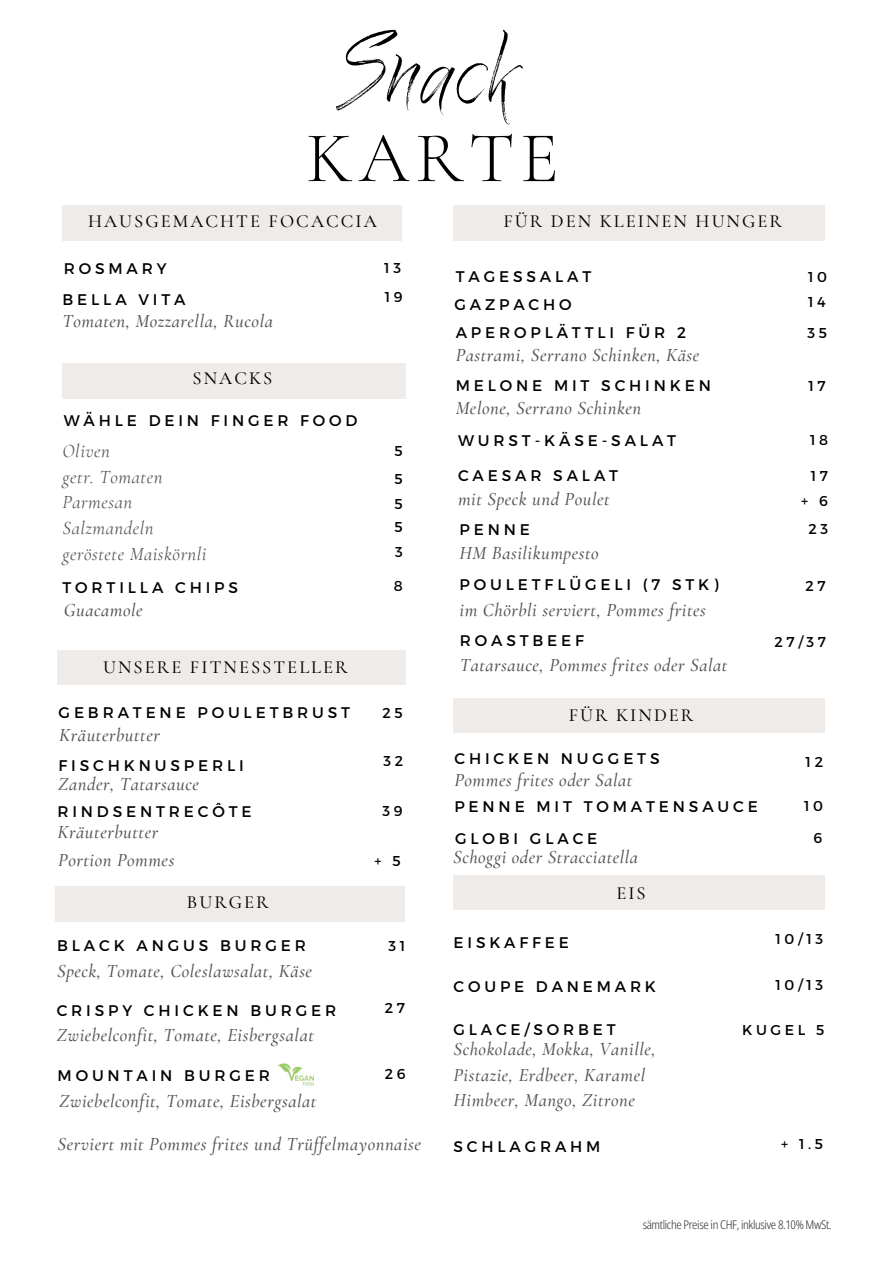
<style>
.page{position:relative;width:894px;height:1264px;background:#fff}
.page>*{position:absolute;margin:0;border:0;box-sizing:border-box;transform-origin:0 0}
.t1{font:72.75px "Quick Snack";color:#000}
.t2{font:300 72.3px "Cormorant Garamond";letter-spacing:.08em;color:#000}
.t3{font:italic 18.75px/25.7px "Cormorant Garamond";letter-spacing:.03em;color:#545454}
.t4{font:italic 500 18.6px/25.3px "Cormorant Garamond";letter-spacing:.03em;color:#545454}
.t5{font:500 18.45px "Cormorant Garamond";letter-spacing:.11em;color:#000}
.t6{font:15.45px/27.9px "Montserrat";letter-spacing:.25em;color:#000}
.t7{font:15.3px "Montserrat";letter-spacing:.25em;color:#000}
.t8{font:14.25px/24.2px "Montserrat";letter-spacing:.25em;color:#000}
.t9{font:300 condensed 12px "Noto Sans";letter-spacing:-.03em;color:#323434}
</style>
<div class="page">
<div style="left:62px;top:205px;width:340px;height:35px;background:#efebe8"></div>
<img style="left:277px;top:1063px;width:37px;height:23px">
<div style="left:453px;top:698px;width:371px;height:34px;background:#efebe8"></div>
<div style="left:62px;top:363px;width:344px;height:35px;background:#efebe8"></div>
<div style="left:55px;top:886px;width:349px;height:35px;background:#efebe8"></div>
<div style="left:57px;top:650px;width:349px;height:34px;background:#efebe8"></div>
<div style="left:453px;top:875px;width:371px;height:34px;background:#efebe8"></div>
<div style="left:453px;top:205px;width:371px;height:35px;background:#efebe8"></div>
<h1 class="t1" style="left:337px;top:35px;width:182px">Snack</h1>
<h2 class="t2" style="left:306px;top:114px;width:254px">KARTE</h2>
<p class="t5" style="left:88px;top:209px;width:290px">HAUSGEMACHTE FOCACCIA</p>
<p class="t6" style="left:64px;top:254px;width:104px">ROSMARY</p>
<p class="t8" style="left:384px;top:256px;width:18px">13</p>
<p class="t6" style="left:62px;top:285px;width:124px">BELLA VITA</p>
<p class="t4" style="left:62px;top:309px;width:212px">Tomaten, Mozzarella, Rucola</p>
<p class="t5" style="left:503px;top:210px;width:280px">FÜR DEN KLEINEN HUNGER</p>
<p class="t6" style="left:454px;top:262px;width:138px">TAGESSALAT<br>GAZPACHO</p>
<p class="t8" style="left:384px;top:285px;width:19px">19</p>
<p class="t6" style="left:455px;top:319px;width:232px">APEROPLÄTTLI FÜR 2</p>
<p class="t4" style="left:455px;top:342px;width:245px">Pastrami, Serrano Schinken, Käse</p>
<p class="t6" style="left:455px;top:371px;width:257px">MELONE MIT SCHINKEN</p>
<p class="t5" style="left:192px;top:367px;width:81px">SNACKS</p>
<p class="t6" style="left:64px;top:407px;width:295px">WÄHLE DEIN FINGER FOOD</p>
<p class="t3" style="left:62px;top:438px;width:145px">Oliven<br>getr. Tomaten<br>Parmesan<br>Salzmandeln geröstete Maiskörnli</p>
<p class="t6" style="left:62px;top:573px;width:177px">TORTILLA CHIPS</p>
<p class="t4" style="left:64px;top:597px;width:80px">Guacamole</p>
<p class="t8" style="left:394px;top:437px;width:10px;line-height:28px">5<br>5</p>
<p class="t8" style="left:394px;top:491px;width:10px;text-align:justify">5<br>5<br>3</p>
<p class="t8" style="left:393px;top:574px;width:10px">8</p>
<p class="t4" style="left:455px;top:395px;width:187px">Melone, Serrano Schinken</p>
<p class="t6" style="left:458px;top:426px;width:219px">WURST-KÄSE-SALAT</p>
<p class="t6" style="left:458px;top:461px;width:162px">CAESAR SALAT</p>
<p class="t4" style="left:458px;top:487px;width:153px">mit Speck und Poulet</p>
<p class="t6" style="left:459px;top:515px;width:72px">PENNE</p>
<p class="t4" style="left:459px;top:540px;width:140px">HM Basilikumpesto</p>
<p class="t6" style="left:459px;top:570px;width:260px">POULETFLÜGELI (7 STK)</p>
<p class="t4" style="left:459px;top:597px;width:248px">im Chörbli serviert, Pommes frites</p>
<p class="t8" style="left:807px;top:265px;width:20px">10</p>
<p class="t8" style="left:807px;top:290px;width:19px">14</p>
<p class="t8" style="left:807px;top:321px;width:21px">35</p>
<p class="t8" style="left:808px;top:373px;width:19px">17</p>
<p class="t8" style="left:809px;top:428px;width:20px">18</p>
<p class="t8" style="left:801px;top:463px;width:28px;line-height:25.5px;text-align:right">17 + 6</p>
<p class="t8" style="left:808px;top:517px;width:21px">23</p>
<p class="t8" style="left:805px;top:574px;width:22px">27</p>
<p class="t5" style="left:103px;top:656px;width:246px">UNSERE FITNESSTELLER</p>
<p class="t6" style="left:59px;top:698px;width:293px">GEBRATENE POULETBRUST</p>
<p class="t4" style="left:59px;top:722px;width:102px">Kräuterbutter</p>
<p class="t6" style="left:58px;top:751px;width:187px">FISCHKNUSPERLI</p>
<p class="t4" style="left:58px;top:771px;width:142px">Zander, Tatarsauce</p>
<p class="t6" style="left:57px;top:797px;width:196px">RINDSENTRECÔTE</p>
<p class="t4" style="left:57px;top:819px;width:102px">Kräuterbutter</p>
<p class="t4" style="left:58px;top:848px;width:117px">Portion Pommes</p>
<p class="t5" style="left:187px;top:890px;width:83px">BURGER</p>
<p class="t6" style="left:57px;top:931px;width:250px">BLACK ANGUS BURGER</p>
<p class="t4" style="left:57px;top:958px;width:256px">Speck, Tomate, Coleslawsalat, Käse</p>
<p class="t6" style="left:57px;top:996px;width:281px">CRISPY CHICKEN BURGER</p>
<p class="t4" style="left:57px;top:1022px;width:258px">Zwiebelconfit, Tomate, Eisbergsalat</p>
<p class="t8" style="left:382px;top:701px;width:22px">25</p>
<p class="t8" style="left:383px;top:748px;width:21px">32</p>
<p class="t8" style="left:382px;top:798px;width:22px">39</p>
<p class="t8" style="left:374px;top:849px;width:28px">+ 5</p>
<p class="t8" style="left:388px;top:934px;width:18px">31</p>
<p class="t8" style="left:385px;top:995px;width:22px">2 7</p>
<p class="t6" style="left:58px;top:1061px;width:214px">MOUNTAIN BURGER</p>
<p class="t8" style="left:384px;top:1061px;width:22px">2 6</p>
<p class="t4" style="left:59px;top:1087px;width:258px">Zwiebelconfit, Tomate, Eisbergsalat</p>
<p class="t4" style="left:58px;top:1131px;width:365px">Serviert mit Pommes frites und Trüffelmayonnaise</p>
<p class="t6" style="left:459px;top:626px;width:126px">ROASTBEEF</p>
<p class="t4" style="left:459px;top:652px;width:269px">Tatarsauce, Pommes frites oder Salat</p>
<p class="t5" style="left:568px;top:704px;width:126px">FÜR KINDER</p>
<p class="t6" style="left:454px;top:744px;width:207px">CHICKEN NUGGETS</p>
<p class="t4" style="left:454px;top:767px;width:179px">Pommes frites oder Salat</p>
<p class="t6" style="left:454px;top:792px;width:305px">PENNE MIT TOMATENSAUCE</p>
<p class="t8" style="left:774px;top:630px;width:53px">27/37</p>
<p class="t8" style="left:805px;top:750px;width:19px">12</p>
<p class="t8" style="left:803px;top:793px;width:20px">10</p>
<p class="t6" style="left:455px;top:824px;width:144px">GLOBI GLACE</p>
<p class="t8" style="left:813px;top:825px;width:10px">6</p>
<p class="t4" style="left:453px;top:844px;width:186px">Schoggi oder Stracciatella</p>
<p class="t5" style="left:616px;top:882px;width:31px">EIS</p>
<p class="t7" style="left:453px;top:933px;width:117px">EISKAFFEE</p>
<p class="t8" style="left:775px;top:926px;width:49px">10/13</p>
<p class="t7" style="left:453px;top:976px;width:204px">COUPE DANEMARK</p>
<p class="t7" style="left:453px;top:1020px;width:163px">GLACE/SORBET</p>
<p class="t8" style="left:742px;top:1017px;width:84px">KUGEL 5</p>
<p class="t4" style="left:453px;top:1036px;width:203px">Schokolade, Mokka, Vanille,<br>Pistazie, Erdbeer, Karamel<br>Himbeer, Mango, Zitrone</p>
<p class="t7" style="left:453px;top:1137px;width:148px">SCHLAGRAHM</p>
<p class="t8" style="left:781px;top:1132px;width:43px">+ 1.5</p>
<p class="t8" style="left:775px;top:972px;width:49px">10/13</p>
<p class="t9" style="left:642px;top:1216px;width:190px">sämtliche Preise in CHF, inklusive 8.10% MwSt.</p>
</div>
